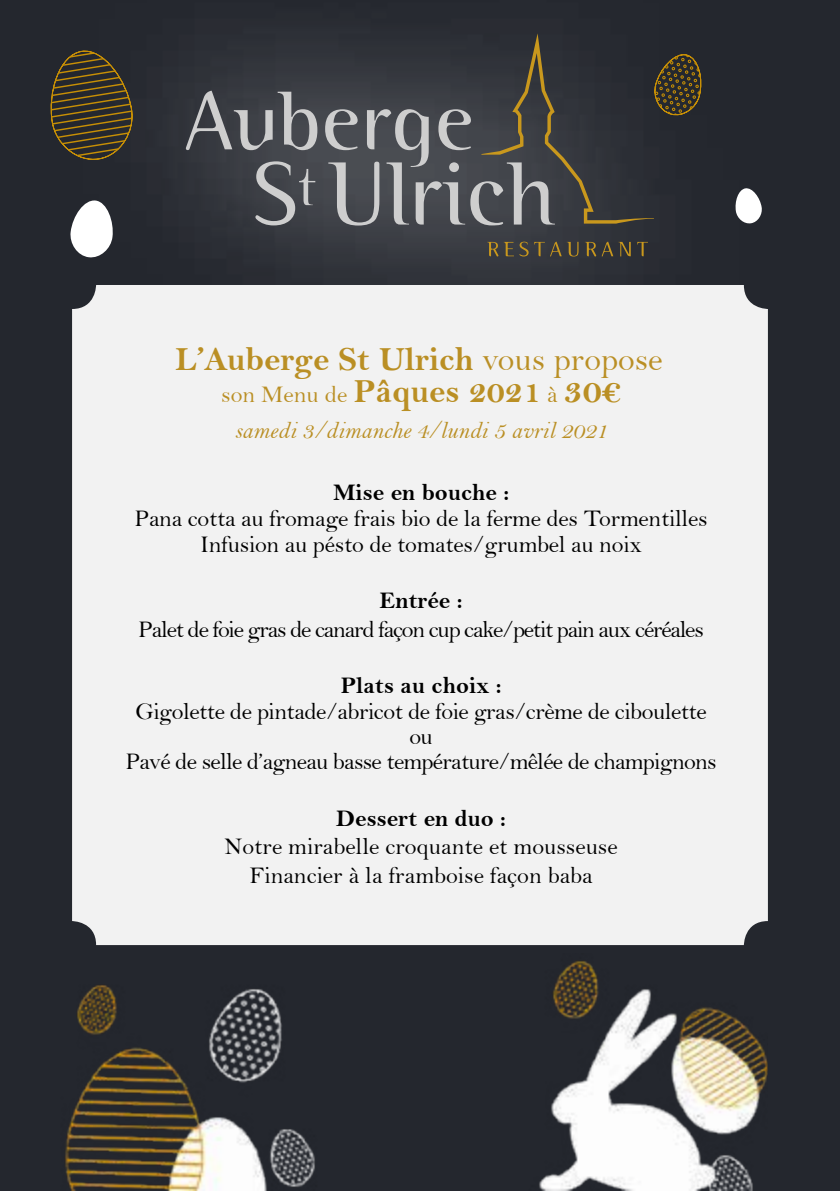
<style>
.page{position:relative;width:840px;height:1191px;background:#fff}
.page>*{position:absolute;margin:0;border:0;box-sizing:border-box;transform-origin:0 0}
.t1{font:34px "Bell MT Bold";color:#ba8f24}
.t2{font:24px/25.4px "Bell";letter-spacing:-.02em;color:#000;text-align:center}
.t3{font:24px/28.6px "Bell";color:#000;text-align:center}
.t4{font:24px "Bell";letter-spacing:-.05em;color:#000}
.t5{font:24px "Bell MT Bold";color:#000}
.t6{font:24px "Bell MT Italic";color:#ba8f24}
.t7{font:24px "Bell";color:#ba8f24}
.s1{font-family:"Bell"}
.s2{font-family:"Bell MT Bold";font-size:34px}
.s3{font-family:"Bell MT Bold";font-size:36px}
</style>
<div class="page">
<div style="left:0;top:0;width:839px;height:1191px;background:#24272e"></div>
<div style="left:72px;top:285px;width:695px;height:660px;background:#f2f2f2;border-radius:24px"></div>
<svg style="left:75px;top:41px;width:670px;height:268px"></svg>
<svg style="left:186px;top:91px;width:131px;height:59px;background:#636469"></svg>
<svg style="left:255px;top:161px;width:60px;height:64px;background:#63656a"></svg>
<svg style="left:487px;top:242px;width:26px;height:14px"></svg>
<svg style="left:519px;top:242px;width:9px;height:14px"></svg>
<svg style="left:534px;top:242px;width:10px;height:14px"></svg>
<svg style="left:550px;top:242px;width:28px;height:14px"></svg>
<svg style="left:584px;top:242px;width:46px;height:14px"></svg>
<svg style="left:637px;top:242px;width:10px;height:14px"></svg>
<svg style="left:50px;top:47px;width:85px;height:116px"></svg>
<svg style="left:70px;top:199px;width:44px;height:60px"></svg>
<svg style="left:734px;top:187px;width:28px;height:37px"></svg>
<svg style="left:325px;top:33px;width:379px;height:192px"></svg>
<img style="left:65px;top:961px;width:702px;height:230px">
<h1 class="t1" style="left:175px;top:339px;width:488px">L’Auberge St Ulrich <span class="s1">vous propose</span></h1>
<p class="t7" style="left:221px;top:380px;width:401px">son Menu de <span class="s2">Pâques 2021</span> à <span class="s3">30€</span></p>
<p class="t6" style="left:234px;top:416px;width:375px">samedi 3/dimanche 4/lundi 5 avril 2021</p>
<p class="t5" style="left:333px;top:477px;width:177px">Mise en bouche :</p>
<p class="t2" style="left:134px;top:505px;width:574px;line-height:26.2px">Pana cotta au fromage frais bio de la ferme des Tormentilles<br>Infusion au pésto de tomates/grumbel au noix</p>
<p class="t5" style="left:379px;top:586px;width:84px">Entrée :</p>
<p class="t4" style="left:138px;top:614px;width:566px">Palet de foie gras de canard façon cup cake/petit pain aux céréales</p>
<p class="t5" style="left:340px;top:671px;width:162px">Plats au choix :</p>
<p class="t2" style="left:125px;top:698px;width:592px">Gigolette de pintade/abricot de foie gras/crème de ciboulette ou<br>Pavé de selle d’agneau basse température/mêlée de champignons</p>
<p class="t5" style="left:336px;top:804px;width:171px">Dessert en duo :</p>
<p class="t3" style="left:224px;top:832px;width:394px">Notre mirabelle croquante et mousseuse<br>Financier à la framboise façon baba</p>
</div>
